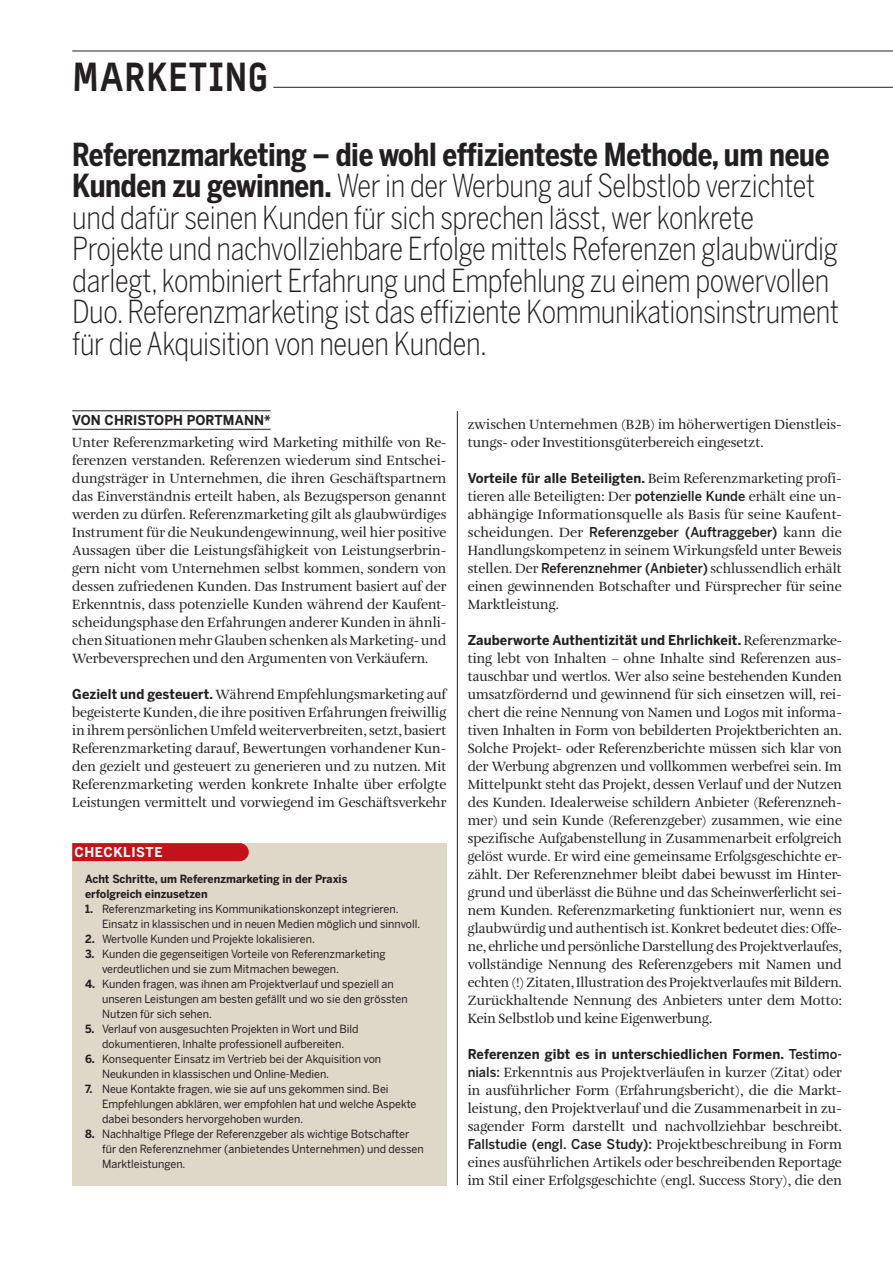
<style>
.page{position:relative;width:893px;height:1263px;background:#fff}
.page>*{position:absolute;margin:0;border:0;box-sizing:border-box;transform-origin:0 0}
.t1{font:900 39px "Typestar Pro";letter-spacing:.03em;color:#231f20;scale:.95 1}
.t2{font:300 31.5px/31.5px "Benton Sans Cond";letter-spacing:-.01em;color:#231f20;scale:.95 1}
.t3{font:13.8px/18px "Amalia Pro";color:#231f20;text-align:justify}
.t4{font:700 13.5px "Benton Sans";letter-spacing:.01em;color:#231f20;scale:.95 1}
.t5{font:500 13.5px "Benton Sans";color:#231f20;scale:.96 1}
.t6{font:700 13.5px "Benton Sans";letter-spacing:.05em;color:#fff;scale:.95 1}
.t7{font:11.25px/15px "Benton Sans";color:#231f20;scale:.95 1}
.t8{font:700 11.25px/15px "Benton Sans";color:#231f20;scale:.95 1}
.s1{font-weight:700}
.s2{font-family:"Benton Sans";font-weight:700;font-size:13.5px}
.s3{font-family:"Amalia Pro";font-weight:400;font-size:13.8px}
.s4{font-family:"Benton Sans";font-weight:500;font-size:13.5px}
.s5{font-weight:500}
</style>
<div class="page">
<hr style="left:72px;top:410px;width:199px;height:1px;background:#231f20">
<hr style="left:72px;top:429px;width:199px;height:1px;background:#231f20">
<hr style="left:457px;top:411px;width:1px;height:774px;background:#231f20">
<div style="left:72px;top:843px;width:374px;height:342px;background:#dfd8c9"></div>
<svg style="left:72px;top:843px;width:177px;height:18px;background:#c4161d"></svg>
<hr style="left:72px;top:51px;width:821px;height:1px;background:#231f20">
<hr style="left:273px;top:87px;width:620px;height:1px;background:#231f20">
<h1 class="t1" style="left:72px;top:51px;width:208px">MARKETING</h1>
<p class="t2" style="left:72px;top:139px;width:809px"><span class="s1">Referenzmarketing – die wohl effizienteste Methode, um neue Kunden zu gewinnen.</span> Wer in der Werbung auf Selbstlob verzichtet und dafür seinen Kunden für sich sprechen lässt, wer konkrete Projekte und nachvollziehbare Erfolge mittels Referenzen glaubwürdig darlegt, kombiniert Erfahrung und Empfehlung zu einem powervollen Duo. Referenzmarketing ist das effiziente Kommunikationsinstrument für die Akquisition von neuen Kunden.</p>
<p class="t4" style="left:72px;top:413px;width:210px">VON CHRISTOPH PORTMANN*</p>
<p class="t3" style="left:72px;top:434px;width:376px">Unter Referenzmarketing wird Marketing mithilfe von Re&shy;ferenzen verstanden. Referenzen wiederum sind Entschei&shy;dungsträger in Unternehmen, die ihren Geschäftspartnern das Einverständnis erteilt haben, als Bezugsperson genannt werden zu dürfen. Referenzmarketing gilt als glaubwürdiges Instrument für die Neukundengewinnung, weil hier positive Aussagen über die Leistungsfähigkeit von Leistungserbrin&shy;gern nicht vom Unternehmen selbst kommen, sondern von dessen zufriedenen Kunden. Das Instrument basiert auf der Erkenntnis, dass potenzielle Kunden während der Kaufent&shy;scheidungsphase den Erfahrungen anderer Kunden in ähnli&shy;chen Situationen mehr Glauben schenken als Marketing- und Werbeversprechen und den Argumenten von Verkäufern.</p>
<p class="t3" style="left:72px;top:686px;width:376px"><span class="s2">Gezielt und gesteuert.</span> Während Empfehlungsmarketing auf begeisterte Kunden, die ihre positiven Erfahrungen freiwillig in ihrem persönlichen Umfeld weiterverbreiten, setzt, basiert Referenzmarketing darauf, Bewertungen vorhandener Kun&shy;den gezielt und gesteuert zu generieren und zu nutzen. Mit Referenzmarketing werden konkrete Inhalte über erfolgte Leistungen vermittelt und vorwiegend im Geschäftsverkehr</p>
<p class="t6" style="left:74px;top:844px;width:94px">CHECKLISTE</p>
<p class="t8" style="left:85px;top:872px;width:278px">Acht Schritte, um Referenzmarketing in der Praxis erfolgreich einzusetzen</p>
<p class="t7" style="left:102px;top:902px;width:337px;text-indent:-17px"><span class="s1">1.</span> Referenzmarketing ins Kommunikationskonzept integrieren.<br>Einsatz in klassischen und in neuen Medien möglich und sinnvoll.</p>
<p class="t7" style="left:85px;top:932px;width:244px"><span class="s1">2.</span> Wertvolle Kunden und Projekte lokalisieren.</p>
<p class="t7" style="left:102px;top:947px;width:300px;text-indent:-17px"><span class="s1">3.</span> Kunden die gegenseitigen Vorteile von Referenzmarketing verdeutlichen und sie zum Mitmachen bewegen.</p>
<p class="t7" style="left:102px;top:977px;width:323px;text-indent:-17px"><span class="s1">4.</span> Kunden fragen, was ihnen am Projektverlauf und speziell an unseren Leistungen am besten gefällt und wo sie den grössten<br>Nutzen für sich sehen.</p>
<p class="t7" style="left:85px;top:1022px;width:289px;text-align:center"><span class="s1">5.</span> Verlauf von ausgesuchten Projekten in Wort und Bild dokumentieren, Inhalte professionell aufbereiten.</p>
<p class="t7" style="left:102px;top:1052px;width:295px;text-indent:-17px"><span class="s1">6.</span> Konsequenter Einsatz im Vertrieb bei der Akquisition von<br>Neukunden in klassischen und Online-Medien.</p>
<p class="t7" style="left:102px;top:1082px;width:333px;text-indent:-17px"><span class="s1">7.</span> Neue Kontakte fragen, wie sie auf uns gekommen sind. Bei<br>Empfehlungen abklären, wer empfohlen hat und welche Aspekte dabei besonders hervorgehoben wurden.</p>
<p class="t7" style="left:102px;top:1127px;width:340px;text-indent:-17px"><span class="s1">8.</span> Nachhaltige Pflege der Referenzgeber als wichtige Botschafter für den Referenznehmer (anbietendes Unternehmen) und dessen<br>Marktleistungen.</p>
<p class="t3" style="left:468px;top:416px;width:376px">zwischen Unternehmen (B2B) im höherwertigen Dienstleis&shy;tungs- oder Investitionsgüterbereich eingesetzt.</p>
<p class="t4" style="left:468px;top:470px;width:395px">Vorteile für alle Beteiligten. <span class="s3">Beim Referenzmarketing profi-</span></p>
<p class="t3" style="left:468px;top:488px;width:376px">tieren alle Beteiligten: Der <span class="s4">potenzielle Kunde</span> erhält eine un&shy;abhängige Informationsquelle als Basis für seine Kaufent-</p>
<p class="t5" style="left:468px;top:524px;width:391px"><span class="s3">scheidungen. Der</span> Referenzgeber (Auftraggeber) <span class="s3">kann die</span></p>
<p class="t3" style="left:468px;top:542px;width:376px">Handlungskompetenz in seinem Wirkungsfeld unter Beweis stellen. Der <span class="s4">Referenznehmer (Anbieter)</span> schlussendlich erhält einen gewinnenden Botschafter und Fürsprecher für seine Marktleistung.</p>
<p class="t4" style="left:468px;top:632px;width:395px">Zauberworte Authentizität und Ehrlichkeit. <span class="s3">Referenzmarke-</span></p>
<p class="t3" style="left:468px;top:650px;width:376px">ting lebt von Inhalten – ohne Inhalte sind Referenzen aus&shy;tauschbar und wertlos. Wer also seine bestehenden Kunden umsatzfördernd und gewinnend für sich einsetzen will, rei&shy;chert die reine Nennung von Namen und Logos mit informa&shy;tiven Inhalten in Form von bebilderten Projektberichten an.<br>Solche Projekt- oder Referenzberichte müssen sich klar von der Werbung abgrenzen und vollkommen werbefrei sein. Im Mittelpunkt steht das Projekt, dessen Verlauf und der Nutzen des Kunden. Idealerweise schildern Anbieter (Referenzneh&shy;mer) und sein Kunde (Referenzgeber) zusammen, wie eine spezifische Aufgabenstellung in Zusammenarbeit erfolgreich gelöst wurde. Er wird eine gemeinsame Erfolgsgeschichte er&shy;zählt. Der Referenznehmer bleibt dabei bewusst im Hinter&shy;grund und überlässt die Bühne und das Scheinwerferlicht sei&shy;nem Kunden. Referenzmarketing funktioniert nur, wenn es glaubwürdig und authentisch ist. Konkret bedeutet dies: Offe&shy;ne, ehrliche und persönliche Darstellung des Projektverlaufes, vollständige Nennung des Referenzgebers mit Namen und echten (!) Zitaten, Illustration des Projektverlaufes mit Bildern.<br>Zurückhaltende Nennung des Anbieters unter dem Motto:<br>Kein Selbstlob und keine Eigenwerbung.</p>
<p class="t4" style="left:468px;top:1046px;width:395px">Referenzen gibt es in unterschiedlichen Formen. <span class="s5">Testimo-</span></p>
<p class="t3" style="left:468px;top:1064px;width:376px"><span class="s4">nials:</span> Erkenntnis aus Projektverläufen in kurzer (Zitat) oder in ausführlicher Form (Erfahrungsbericht), die die Markt&shy;leistung, den Projektverlauf und die Zusammenarbeit in zu&shy;sagender Form darstellt und nachvollziehbar beschreibt.</p>
<p class="t5" style="left:468px;top:1136px;width:391px">Fallstudie (engl. Case Study): <span class="s3">Projektbeschreibung in Form</span></p>
<p class="t3" style="left:468px;top:1154px;width:376px">eines ausführlichen Artikels oder beschreibenden Reportage im Stil einer Erfolgsgeschichte (engl. Success Story), die den</p>
</div>
